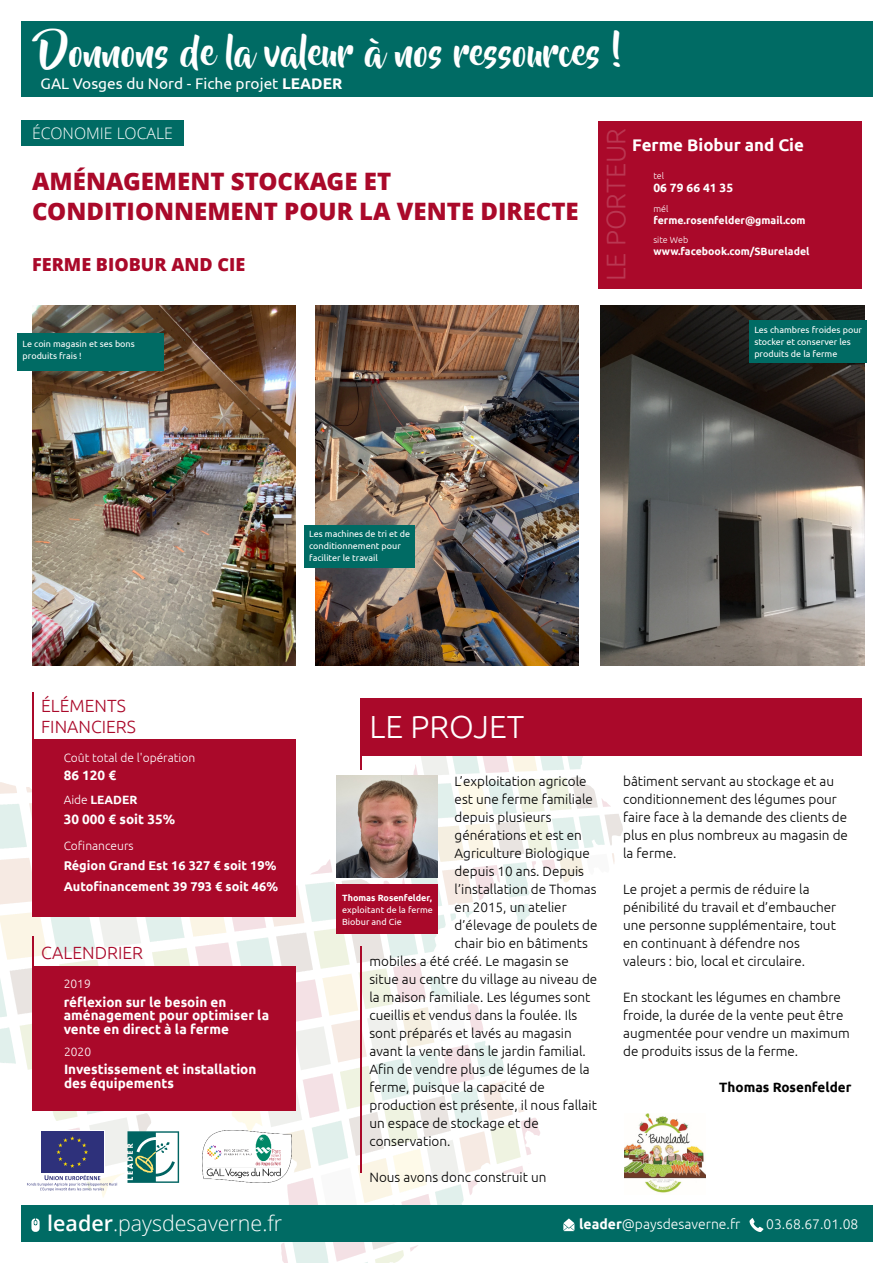
<style>
.page{position:relative;width:894px;height:1263px;background:#fff}
.page>*{position:absolute;margin:0;border:0;box-sizing:border-box;transform-origin:0 0}
.t1{font:37.8px "Beyond The Mountains";color:#fff}
.t2{font:300 31.95px "Ubuntu";color:#fff}
.t3{font:300 27px "Ubuntu";color:rgb(255 255 255/.19)}
.t4{font:800 24px/30px "Open Sans";color:#aa092a}
.t5{font:300 21.45px "Open Sans";color:#fff}
.t6{font:800 18px "Open Sans";color:#aa092a}
.t7{font:300 17.7px/20.9px "Ubuntu";color:#aa092a}
.t8{font:700 16.8px "Ubuntu";color:#fff}
.t9{font:300 15.9px "Open Sans";color:#fff}
.t10{font:15.45px "Ubuntu";color:#fff}
.t11{font:300 13.95px "Ubuntu";color:#fff}
.t12{font:300 13.5px/18px "Ubuntu";color:#000}
.t13{font:700 13.5px/14px "Ubuntu";color:#fff}
.t14{font:700 13.5px "Ubuntu";color:#000}
.t15{font:700 12.75px/20.5px "Ubuntu";color:#fff}
.t16{font:300 12px "Ubuntu";color:#fff}
.t17{font:700 12px "Ubuntu";color:#fff}
.t18{font:700 10.5px "Ubuntu";color:#fff}
.t19{font:9px/12px "Ubuntu";color:#fff}
.t20{font:700 9px "Ubuntu";color:#fff}
.t21{font:300 9px "Ubuntu";color:#fff}
.s1{font-weight:700}
.s2{font-weight:300}
.s3{font-weight:600}
</style>
<div class="page">
<div style="left:21px;top:121px;width:162px;height:25px;background:#006b64"></div>
<div style="left:21px;top:21px;width:851px;height:76px;background:#006b64"></div>
<svg style="left:0;top:739px;width:623px;height:524px"></svg>
<div style="left:359px;top:698px;width:502px;height:57px;background:#aa092a"></div>
<div style="left:32px;top:739px;width:263px;height:178px;background:#aa092a"></div>
<div style="left:597px;top:121px;width:264px;height:168px;background:#aa092a"></div>
<img style="left:32px;top:306px;width:264px;height:360px">
<img style="left:315px;top:306px;width:263px;height:360px">
<img style="left:600px;top:306px;width:264px;height:360px">
<div style="left:40px;top:1130px;width:65px;height:44px;background:#fff"></div>
<div style="left:41px;top:1131px;width:63px;height:42px;background:#2e317b"></div>
<svg style="left:56px;top:1136px;width:32px;height:32px"></svg>
<svg style="left:27px;top:1175px;width:91px;height:16px"></svg>
<svg style="left:127px;top:1131px;width:52px;height:52px"></svg>
<img style="left:203px;top:1130px;width:88px;height:53px">
<div style="left:17px;top:333px;width:147px;height:37px;background:#006b64"></div>
<div style="left:305px;top:525px;width:110px;height:43px;background:#006b64"></div>
<div style="left:749px;top:321px;width:117px;height:42px;background:#006b64"></div>
<div style="left:21px;top:1205px;width:851px;height:37px;background:#006b64"></div>
<svg style="left:563px;top:1218px;width:11px;height:13px"></svg>
<svg style="left:749px;top:1218px;width:14px;height:14px"></svg>
<svg style="left:31px;top:1218px;width:9px;height:14px"></svg>
<hr style="left:32px;top:693px;width:2px;height:210px;background:#aa092a">
<div style="left:32px;top:966px;width:263px;height:145px;background:#aa092a"></div>
<hr style="left:32px;top:937px;width:2px;height:107px;background:#aa092a">
<img style="left:624px;top:1113px;width:80px;height:80px">
<svg style="left:359px;top:755px;width:2px;height:14px"></svg>
<hr style="left:360px;top:946px;width:1px;height:226px;background:#aa092a">
<img style="left:336px;top:776px;width:101px;height:101px">
<div style="left:336px;top:884px;width:101px;height:50px;background:#aa092a"></div>
<h1 class="t1" style="left:39px;top:38px;width:585px">Donnons de la valeur à nos ressources !</h1>
<p class="t10" style="left:41px;top:77px;width:303px">GAL Vosges du Nord - Fiche projet <span class="s1">LEADER</span></p>
<p class="t9" style="left:32px;top:127px;width:142px">ÉCONOMIE LOCALE</p>
<h3 class="t4" style="left:32px;top:169px;width:548px">AMÉNAGEMENT STOCKAGE ET<br>CONDITIONNEMENT POUR LA VENTE DIRECTE</h3>
<h3 class="t6" style="left:32px;top:258px;width:214px">FERME BIOBUR AND CIE</h3>
<p class="t19" style="left:23px;top:338px;width:114px">Le coin magasin et ses bons produits frais !</p>
<h3 class="t3" style="left:604px;top:281px;width:154px;rotate:-90deg">LE PORTEUR</h3>
<p class="t8" style="left:632px;top:137px;width:173px">Ferme Biobur and Cie</p>
<p class="t21" style="left:653px;top:172px;width:12px">tel</p>
<p class="t21" style="left:653px;top:205px;width:16px">mél</p>
<p class="t21" style="left:653px;top:236px;width:36px">site Web</p>
<p class="t17" style="left:653px;top:183px;width:81px">06 79 66 41 35</p>
<p class="t18" style="left:653px;top:216px;width:154px">ferme.rosenfelder@gmail.com</p>
<p class="t18" style="left:653px;top:247px;width:157px">www.facebook.com/SBureladel</p>
<p class="t19" style="left:754px;top:324px;width:109px">Les chambres froides pour stocker et conserver les produits de la ferme</p>
<p class="t19" style="left:309px;top:528px;width:102px">Les machines de tri et de conditionnement pour faciliter le travail</p>
<h3 class="t7" style="left:41px;top:696px;width:96px">ÉLÉMENTS<br>FINANCIERS</h3>
<p class="t16" style="left:64px;top:752px;width:133px">Coût total de l'opération</p>
<p class="t13" style="left:64px;top:769px;width:54px">86 120 €</p>
<p class="t17" style="left:64px;top:795px;width:75px"><span class="s2">Aide</span> LEADER</p>
<p class="t13" style="left:64px;top:813px;width:113px">30 000 € soit 35%</p>
<p class="t16" style="left:64px;top:841px;width:71px">Cofinanceurs</p>
<p class="t15" style="left:64px;top:856px;width:216px">Région Grand Est 16 327 € soit 19%<br>Autofinancement 39 793 € soit 46%</p>
<h3 class="t7" style="left:41px;top:943px;width:103px">CALENDRIER</h3>
<p class="t16" style="left:64px;top:979px;width:29px">2019</p>
<p class="t13" style="left:64px;top:995px;width:207px">réflexion sur le besoin en aménagement pour optimiser la vente en direct à la ferme</p>
<p class="t16" style="left:64px;top:1046px;width:29px">2020</p>
<p class="t13" style="left:64px;top:1063px;width:194px">Investissement et installation des équipements</p>
<h2 class="t2" style="left:369px;top:713px;width:156px">LE PROJET</h2>
<p class="t12" style="left:454px;top:773px;width:133px">L’exploitation agricole</p>
<p class="t12" style="left:454px;top:791px;width:140px">est une ferme familiale</p>
<p class="t12" style="left:454px;top:809px;width:98px">depuis plusieurs</p>
<p class="t12" style="left:454px;top:827px;width:129px">générations et est en</p>
<p class="t12" style="left:454px;top:845px;width:137px">Agriculture Biologique</p>
<p class="t12" style="left:454px;top:863px;width:131px">depuis 10 ans. Depuis</p>
<p class="t12" style="left:454px;top:881px;width:143px">l’installation de Thomas</p>
<p class="t12" style="left:454px;top:899px;width:114px">en 2015, un atelier</p>
<p class="t12" style="left:454px;top:917px;width:144px">d’élevage de poulets de</p>
<p class="t12" style="left:454px;top:935px;width:135px">chair bio en bâtiments</p>
<p class="t12" style="left:369px;top:953px;width:201px">mobiles a été créé. Le magasin se</p>
<p class="t12" style="left:369px;top:971px;width:229px">situe au centre du village au niveau de</p>
<p class="t12" style="left:369px;top:989px;width:222px">la maison familiale. Les légumes sont</p>
<p class="t12" style="left:369px;top:1007px;width:209px">cueillis et vendus dans la foulée. Ils</p>
<p class="t12" style="left:369px;top:1025px;width:204px">sont préparés et lavés au magasin</p>
<p class="t12" style="left:369px;top:1043px;width:218px">avant la vente dans le jardin familial.</p>
<p class="t12" style="left:369px;top:1061px;width:222px">Afin de vendre plus de légumes de la</p>
<p class="t12" style="left:369px;top:1079px;width:177px">ferme, puisque la capacité de</p>
<p class="t12" style="left:369px;top:1097px;width:229px">production est présente, il nous fallait</p>
<p class="t12" style="left:369px;top:1115px;width:171px">un espace de stockage et de</p>
<p class="t12" style="left:369px;top:1133px;width:82px">conservation.</p>
<p class="t12" style="left:369px;top:1169px;width:178px">Nous avons donc construit un</p>
<p class="t20" style="left:342px;top:894px;width:91px">Thomas Rosenfelder,</p>
<p class="t19" style="left:342px;top:904px;width:92px">exploitant de la ferme<br>Biobur and Cie</p>
<p class="t12" style="left:623px;top:773px;width:226px">bâtiment servant au stockage et au conditionnement des légumes pour faire face à la demande des clients de plus en plus nombreux au magasin de la ferme.</p>
<p class="t12" style="left:623px;top:881px;width:214px">Le projet a permis de réduire la pénibilité du travail et d’embaucher une personne supplémentaire, tout en continuant à défendre nos valeurs : bio, local et circulaire.</p>
<p class="t12" style="left:623px;top:989px;width:228px">En stockant les légumes en chambre froide, la durée de la vente peut être augmentée pour vendre un maximum de produits issus de la ferme.</p>
<p class="t14" style="left:719px;top:1081px;width:134px">Thomas Rosenfelder</p>
<h3 class="t5" style="left:47px;top:1214px;width:236px"><span class="s3">leader</span>.paysdesaverne.fr</h3>
<p class="t11" style="left:579px;top:1218px;width:163px"><span class="s1">leader</span>@paysdesaverne.fr</p>
<p class="t11" style="left:765px;top:1218px;width:94px">03.68.67.01.08</p>
</div>
